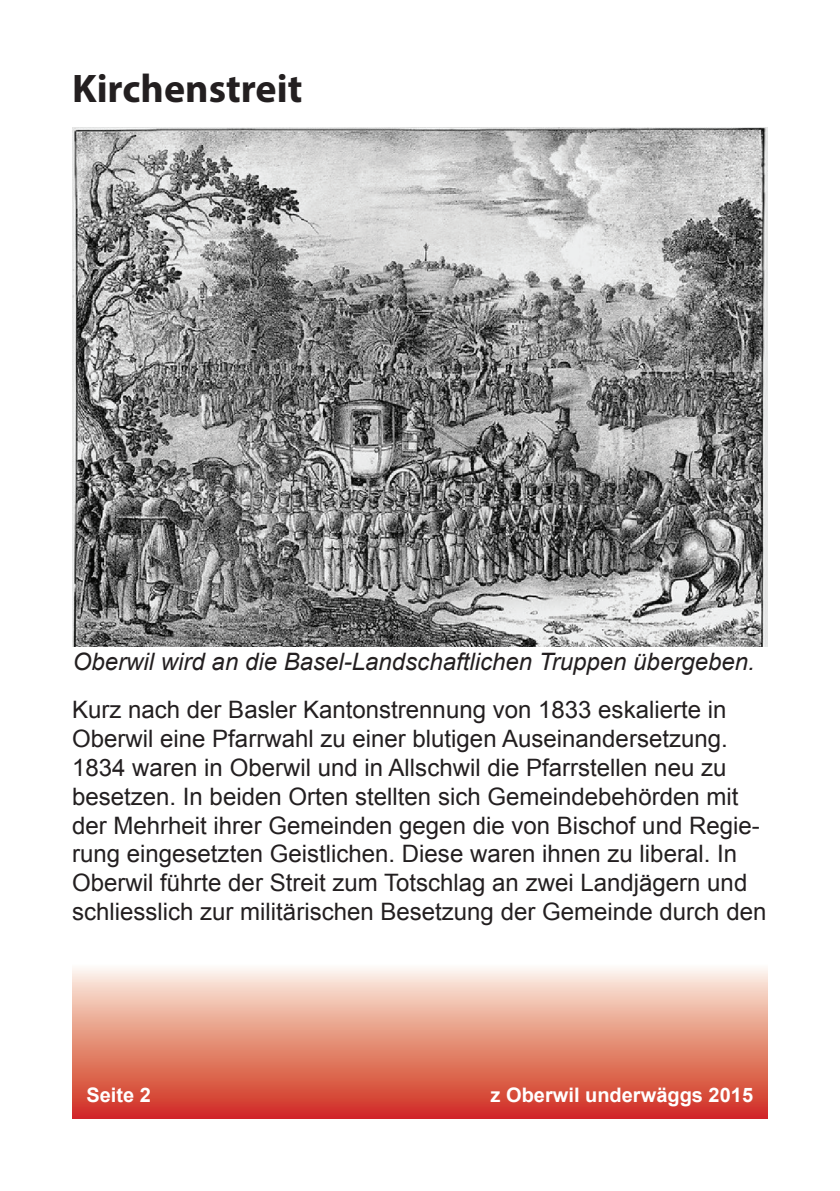
<style>
.page{position:relative;width:840px;height:1191px;background:#fff}
.page>*{position:absolute;margin:0;border:0;box-sizing:border-box;transform-origin:0 0}
.t1{font:700 40px "Myriad Pro";color:#231f20}
.t2{font:24px/28.8px "Arial";color:#231f20}
.t3{font:italic 24px "Arial";color:#231f20}
.t4{font:700 20px "Arial";color:#fff}
</style>
<div class="page">
<svg style="left:72px;top:968px;width:695px;height:151px;background:#e58e7c"></svg>
<img style="left:72px;top:128px;width:695px;height:518px">
<h1 class="t1" style="left:72px;top:62px;width:232px">Kirchenstreit</h1>
<p class="t3" style="left:73px;top:646px;width:683px">Oberwil wird an die Basel-Landschaftlichen Truppen übergeben.</p>
<p class="t2" style="left:72px;top:696px;width:695px">Kurz nach der Basler Kantonstrennung von 1833 eskalierte in Oberwil eine Pfarrwahl zu einer blutigen Auseinandersetzung.<br>1834 waren in Oberwil und in Allschwil die Pfarrstellen neu zu besetzen. In beiden Orten stellten sich Gemeindebehörden mit der Mehrheit ihrer Gemeinden gegen die von Bischof und Regie&shy;rung eingesetzten Geistlichen. Diese waren ihnen zu liberal. In Oberwil führte der Streit zum Totschlag an zwei Landjägern und schliesslich zur militärischen Besetzung der Gemeinde durch den</p>
<p class="t4" style="left:86px;top:1081px;width:66px">Seite 2</p>
<p class="t4" style="left:490px;top:1081px;width:264px">z Oberwil underwäggs 2015</p>
</div>
